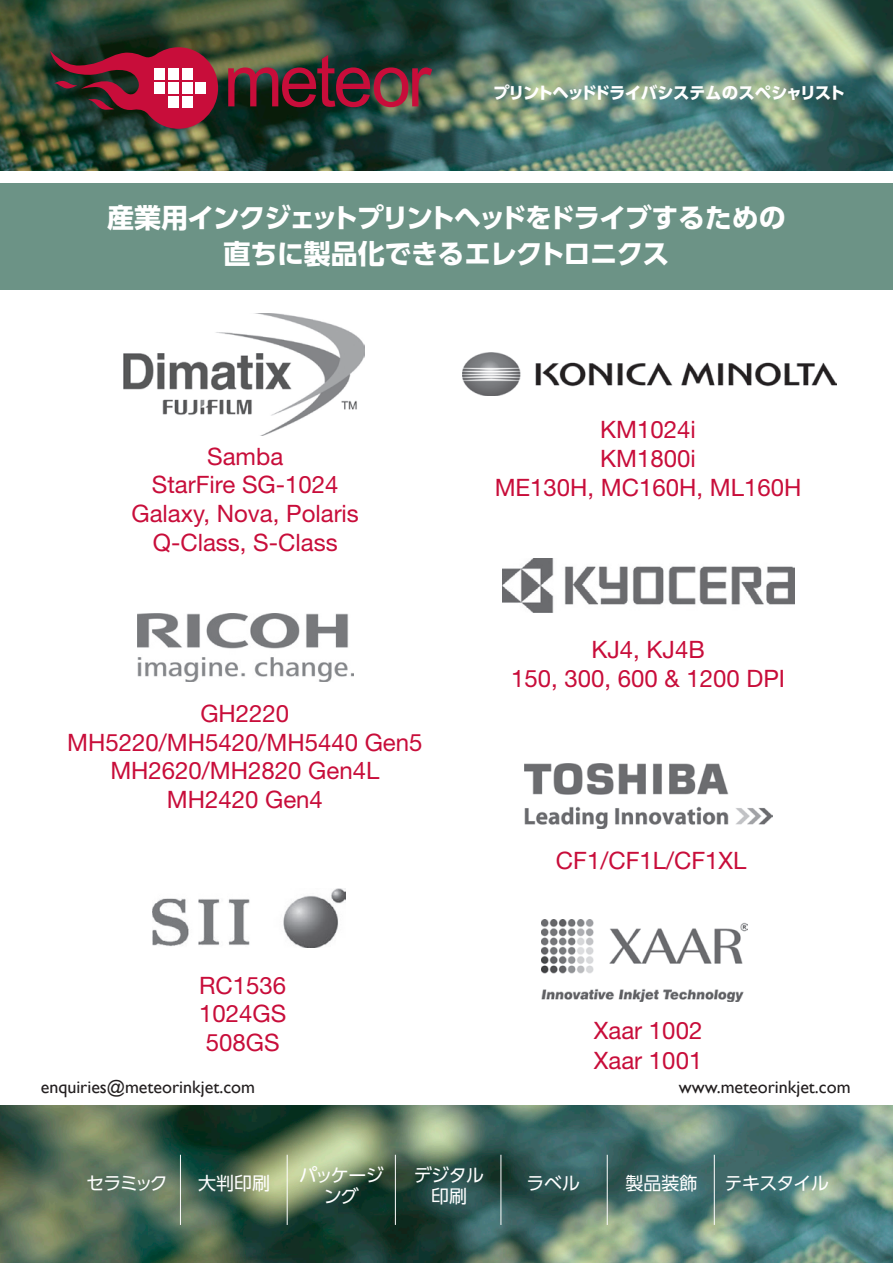
<style>
.page{position:relative;width:893px;height:1263px;background:#fff}
.page>*{position:absolute;margin:0;border:0;box-sizing:border-box;transform-origin:0 0}
.t1{font:700 27px "UD Shin Go Pr 6 N";letter-spacing:-.04em;color:#fff}
.t2{font:700 27px "UD Shin Go Pr 6 N";letter-spacing:-.015em;color:#fff}
.t3{font:24px/28.8px "Helvetica Neue LT Std";color:#c80d3a}
.t4{font:18px "Gill Sans";color:#231f20}
.t5{font:18px/21.6px "UD Shin Go Pr 6 N";letter-spacing:-.03em;color:#fff;text-align:center}
.t6{font:300 18px/21.6px "Helvetica LT Std";color:#fff;text-align:center}
.t7{font:700 16.5px "UD Shin Go Pr 6 N";letter-spacing:-.06em;color:#fff}
</style>
<div class="page">
<img style="left:0;top:0;width:893px;height:170px">
<img style="left:0;top:1106px;width:893px;height:157px">
<svg style="left:228px;top:55px;width:204px;height:52px;background:#5d2f33"></svg>
<svg style="left:50px;top:47px;width:168px;height:82px;background:#6f2330"></svg>
<div style="left:154px;top:69px;width:11px;height:11px;background:#fff"></div>
<div style="left:168px;top:69px;width:11px;height:11px;background:#fff"></div>
<div style="left:182px;top:69px;width:10px;height:11px;background:#fff"></div>
<div style="left:154px;top:83px;width:11px;height:11px;background:#fff"></div>
<div style="left:168px;top:83px;width:11px;height:11px;background:#fff"></div>
<div style="left:182px;top:83px;width:10px;height:11px;background:#fff"></div>
<div style="left:195px;top:83px;width:11px;height:11px;background:#fff"></div>
<div style="left:168px;top:97px;width:11px;height:11px;background:#fff"></div>
<div style="left:182px;top:97px;width:10px;height:11px;background:#fff"></div>
<hr style="left:180px;top:1155px;width:1px;height:70px;background:#fff">
<hr style="left:287px;top:1155px;width:1px;height:70px;background:#fff">
<hr style="left:395px;top:1155px;width:1px;height:70px;background:#fff">
<hr style="left:501px;top:1155px;width:1px;height:70px;background:#fff">
<hr style="left:607px;top:1155px;width:1px;height:70px;background:#fff">
<hr style="left:714px;top:1155px;width:1px;height:70px;background:#fff">
<img style="left:124px;top:313px;width:241px;height:122px">
<img style="left:137px;top:613px;width:217px;height:68px">
<img style="left:153px;top:888px;width:193px;height:60px">
<img style="left:503px;top:559px;width:292px;height:54px">
<img style="left:542px;top:920px;width:205px;height:81px">
<img style="left:524px;top:763px;width:248px;height:66px">
<div style="left:0;top:183px;width:893px;height:106px;background:#6c9386"></div>
<img style="left:462px;top:352px;width:375px;height:43px">
<p class="t7" style="left:493px;top:79px;width:354px">プリントヘッドドライバシステムのスペシャリスト</p>
<p class="t1" style="left:107px;top:196px;width:680px">産業用インクジェットプリントヘッドをドライブするための</p>
<p class="t2" style="left:224px;top:232px;width:447px">直ちに製品化できるエレクトロニクス</p>
<p class="t3" style="left:207px;top:441px;width:78px">Samba</p>
<p class="t3" style="left:152px;top:470px;width:188px">StarFire SG-1024</p>
<p class="t3" style="left:131px;top:499px;width:229px">Galaxy, Nova, Polaris</p>
<p class="t3" style="left:153px;top:528px;width:186px">Q-Class, S-Class</p>
<p class="t3" style="left:200px;top:698px;width:90px">GH2220</p>
<p class="t3" style="left:67px;top:727px;width:357px">MH5220/MH5420/MH5440 Gen5</p>
<p class="t3" style="left:110px;top:756px;width:271px">MH2620/MH2820 Gen4L</p>
<p class="t3" style="left:167px;top:785px;width:158px">MH2420 Gen4</p>
<p class="t3" style="left:199px;top:970px;width:89px">RC1536</p>
<p class="t3" style="left:199px;top:999px;width:89px">1024GS</p>
<p class="t3" style="left:206px;top:1028px;width:75px">508GS</p>
<p class="t3" style="left:600px;top:415px;width:97px">KM1024i<br>KM1800i</p>
<p class="t3" style="left:495px;top:473px;width:308px">ME130H, MC160H, ML160H</p>
<p class="t3" style="left:591px;top:635px;width:115px">KJ4, KJ4B</p>
<p class="t3" style="left:511px;top:664px;width:275px">150, 300, 600 &amp; 1200 DPI</p>
<p class="t3" style="left:556px;top:846px;width:192px">CF1/CF1L/CF1XL</p>
<p class="t3" style="left:594px;top:1016px;width:110px">Xaar 1002</p>
<p class="t3" style="left:594px;top:1046px;width:110px">Xaar 1001</p>
<p class="t4" style="left:41px;top:1076px;width:216px">enquiries@meteorinkjet.com</p>
<p class="t4" style="left:679px;top:1076px;width:173px">www.meteorinkjet.com</p>
<p class="t5" style="left:86px;top:1172px;width:83px">セラミック</p>
<p class="t5" style="left:198px;top:1172px;width:73px">大判印刷</p>
<p class="t5" style="left:299px;top:1164px;width:86px">パッケージング</p>
<p class="t5" style="left:414px;top:1164px;width:72px">デジタル</p>
<p class="t6" style="left:416px;top:1173px;width:63px">textile printing</p>
<p class="t5" style="left:431px;top:1185px;width:37px">印刷</p>
<p class="t5" style="left:527px;top:1172px;width:55px">ラベル</p>
<p class="t5" style="left:625px;top:1172px;width:73px">製品装飾</p>
<p class="t5" style="left:725px;top:1172px;width:106px">テキスタイル</p>
</div>
